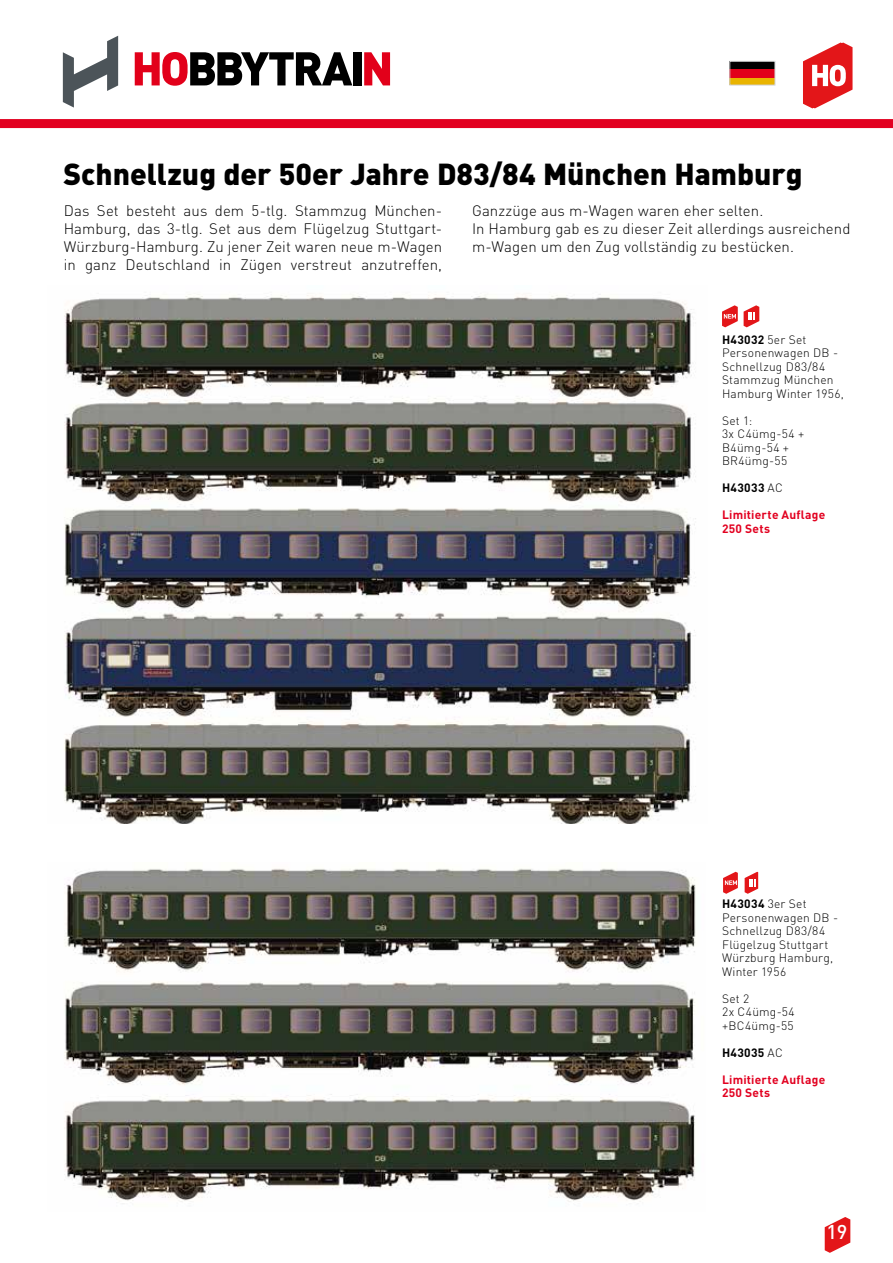
<style>
.page{position:relative;width:893px;height:1263px;background:#fff}
.page>*{position:absolute;margin:0;border:0;box-sizing:border-box;transform-origin:0 0}
.t1{font:900 30px "DIN Pro";color:#000}
.t2{font:500 19.8px "DIN Pro";color:#fff}
.t3{font:300 15px/18px "DIN Pro";letter-spacing:.005em;color:#000;text-align:justify}
.t4{font:300 12px/13.5px "DIN Pro";letter-spacing:.015em;color:#000}
.t5{font:700 12px/13.5px "DIN Pro";letter-spacing:.015em;color:#e20020}
.t6{font:700 12px "DIN Pro";letter-spacing:.025em;color:#000}
.s1{font-weight:700}
.s2{font-weight:300}
</style>
<div class="page">
<div style="left:0;top:119px;width:893px;height:9px;background:#e20020"></div>
<svg style="left:825px;top:1217px;width:25px;height:36px"></svg>
<img style="left:64px;top:868px;width:632px;height:336px">
<div style="left:730px;top:77px;width:45px;height:8px;background:#e9b400"></div>
<div style="left:730px;top:69px;width:45px;height:8px;background:#e2001a"></div>
<div style="left:730px;top:61px;width:45px;height:8px;background:#000"></div>
<div style="left:729px;top:61px;width:46px;height:24px;border:1px solid #d0d1d2"></div>
<img style="left:64px;top:294px;width:632px;height:529px">
<svg style="left:803px;top:43px;width:49px;height:65px"></svg>
<svg style="left:364px;top:52px;width:26px;height:33px"></svg>
<div style="left:353px;top:52px;width:9px;height:33px;background:#000"></div>
<svg style="left:63px;top:36px;width:55px;height:72px"></svg>
<svg style="left:135px;top:52px;width:217px;height:34px"></svg>
<svg style="left:722px;top:305px;width:16px;height:22px"></svg>
<svg style="left:744px;top:305px;width:15px;height:22px"></svg>
<svg style="left:723px;top:872px;width:15px;height:22px"></svg>
<svg style="left:745px;top:872px;width:13px;height:22px"></svg>
<h1 class="t1" style="left:63px;top:153px;width:741px">Schnellzug der 50er Jahre D83/84 München Hamburg</h1>
<p class="t3" style="left:64px;top:201px;width:380px">Das Set besteht aus dem 5-tlg. Stammzug München-Hamburg, das 3-tlg. Set aus dem Flügelzug Stuttgart-Würzburg-Hamburg. Zu jener Zeit waren neue m-Wagen in ganz Deutschland in Zügen verstreut anzutreffen,</p>
<p class="t3" style="left:472px;top:201px;width:380px;text-align:left">Ganzzüge aus m-Wagen waren eher selten.<br>In Hamburg gab es zu dieser Zeit allerdings ausreichend m-Wagen um den Zug vollständig zu bestücken.</p>
<p class="t4" style="left:722px;top:332px;width:123px"><span class="s1">H43032</span> 5er Set<br>Personenwagen DB -<br>Schnellzug D83/84<br>Stammzug München<br>Hamburg Winter 1956,</p>
<p class="t4" style="left:722px;top:413px;width:84px">Set 1:<br>3x C4ümg-54 +<br>B4ümg-54 +<br>BR4ümg-55</p>
<p class="t6" style="left:722px;top:480px;width:62px">H43033 <span class="s2">AC</span></p>
<p class="t5" style="left:722px;top:508px;width:105px">Limitierte Auflage<br>250 Sets</p>
<p class="t4" style="left:722px;top:897px;width:118px"><span class="s1">H43034</span> 3er Set<br>Personenwagen DB -<br>Schnellzug D83/84<br>Flügelzug Stuttgart<br>Würzburg Hamburg,<br>Winter 1956</p>
<p class="t4" style="left:722px;top:991px;width:74px">Set 2<br>2x C4ümg-54 +BC4ümg-55</p>
<p class="t6" style="left:722px;top:1044px;width:62px">H43035 <span class="s2">AC</span></p>
<p class="t5" style="left:722px;top:1072px;width:105px">Limitierte Auflage<br>250 Sets</p>
<h2 class="t2" style="left:826px;top:1218px;width:22px">19</h2>
</div>
